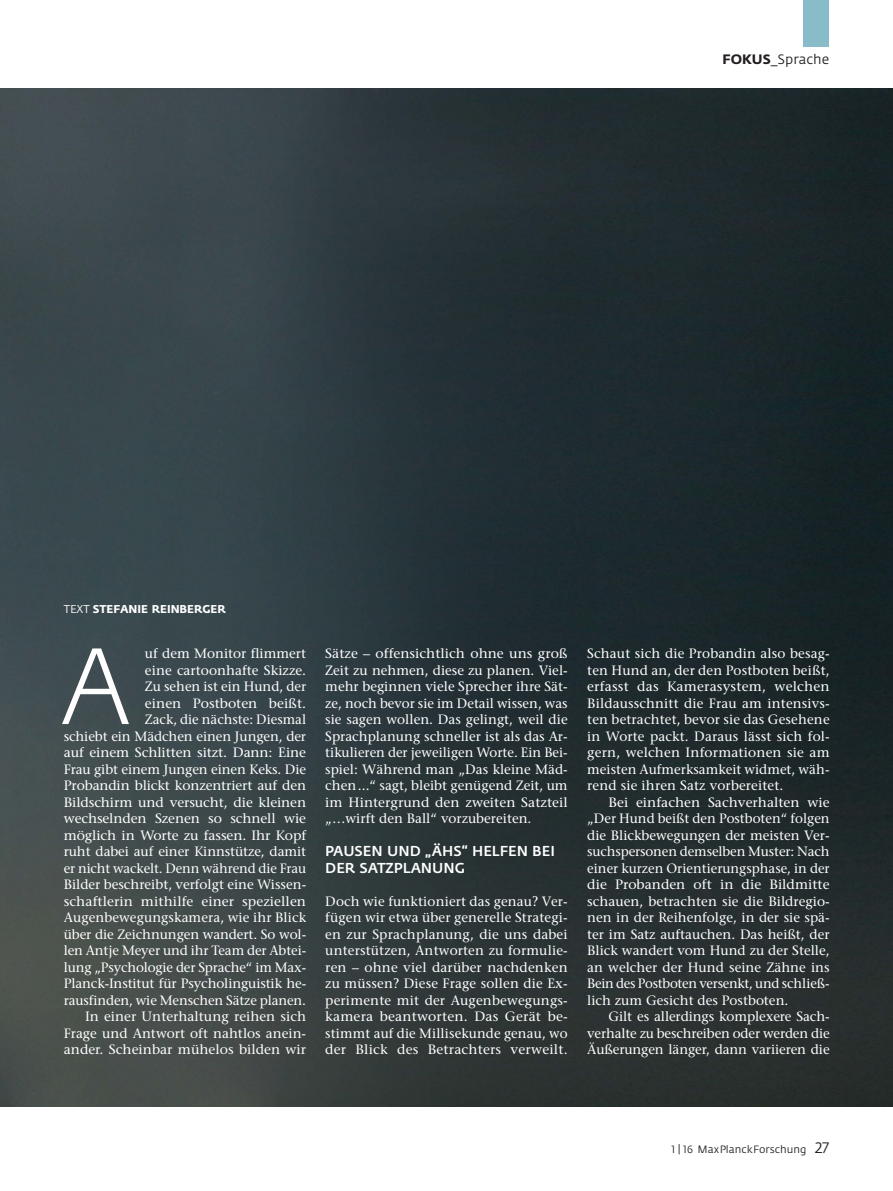
<style>
.page{position:relative;width:893px;height:1191px;background:#fff}
.page>*{position:absolute;margin:0;border:0;box-sizing:border-box;transform-origin:0 0}
.t1{font:300 106.8px "Fedra Sans";color:#fff}
.t2{font:500 14.25px/16.5px "Fedra Sans";color:#fff}
.t3{font:13.5px/16.5px "Stone Serif";color:#fff;text-align:justify}
.t4{font:13.5px "Stone Serif";letter-spacing:-.02em;color:#fff}
.t5{font:13.5px "Fedra Sans";color:#231f20}
.t6{font:700 11.25px "Fedra Sans";letter-spacing:-.005em;color:#fff}
.t7{font:10.5px "Fedra Sans";color:#231f20}
.s1{font-weight:700}
.s2{font-weight:400}
.s3{font-family:"Fedra Sans Book SC"}
.s4{font-family:"Fedra Sans Book SC";font-size:15px}
</style>
<div class="page">
<img style="left:0;top:88px;width:893px;height:1018px">
<div style="left:804px;top:0;width:25px;height:47px;background:#88bcc8"></div>
<p class="t5" style="left:722px;top:54px;width:108px"><span class="s1">FOKUS</span>_Sprache</p>
<p class="t6" style="left:64px;top:604px;width:164px"><span class="s2">TEXT</span> STEFANIE REINBERGER</p>
<p class="t1" style="left:61px;top:641px;width:71px">A</p>
<p class="t3" style="left:64px;top:646px;width:244px;text-align:right">uf dem Monitor flimmert<br>eine cartoonhafte Skizze.<br>Zu sehen ist ein Hund, der<br>einen Postboten beißt.<br>Zack, die nächste: Diesmal<br>schiebt ein Mädchen einen Jungen, der auf einem Schlitten sitzt. Dann: Eine Frau gibt einem Jungen einen Keks. Die Probandin blickt konzentriert auf den Bildschirm und versucht, die kleinen wechselnden Szenen so schnell wie möglich in Worte zu fassen. Ihr Kopf ruht dabei auf einer Kinnstütze, damit er nicht wackelt. Denn während die Frau Bilder beschreibt, verfolgt eine Wissen&shy;schaftlerin mithilfe einer speziellen Augenbewegungskamera, wie ihr Blick über die Zeichnungen wandert. So wol&shy;len Antje Meyer und ihr Team der Abtei&shy;lung „Psychologie der Sprache“ im Max-Planck-Institut für Psycholinguistik he&shy;rausfinden, wie Menschen Sätze planen.<br>In einer Unterhaltung reihen sich Frage und Antwort oft nahtlos anein&shy;ander. Scheinbar mühelos bilden wir</p>
<p class="t3" style="left:325px;top:646px;width:244px">Sätze – offensichtlich ohne uns groß Zeit zu nehmen, diese zu planen. Viel&shy;mehr beginnen viele Sprecher ihre Sät&shy;ze, noch bevor sie im Detail wissen, was sie sagen wollen. Das gelingt, weil die Sprachplanung schneller ist als das Ar&shy;tikulieren der jeweiligen Worte. Ein Bei&shy;spiel: Während man „Das kleine Mäd&shy;chen ...“ sagt, bleibt genügend Zeit, um im Hintergrund den zweiten Satzteil „…wirft den Ball“ vorzubereiten.</p>
<p class="t2" style="left:325px;top:844px;width:231px">PAUSEN UND „ÄHS“ HELFEN BEI<br>DER SATZPLANUNG</p>
<p class="t3" style="left:325px;top:894px;width:244px">Doch wie funktioniert das genau? Ver&shy;fügen wir etwa über generelle Strategi&shy;en zur Sprachplanung, die uns dabei unterstützen, Antworten zu formulie&shy;ren – ohne viel darüber nachdenken zu müssen? Diese Frage sollen die Ex&shy;perimente mit der Augenbewegungs&shy;kamera beantworten. Das Gerät be&shy;stimmt auf die Millisekunde genau, wo der Blick des Betrachters verweilt.</p>
<p class="t3" style="left:587px;top:646px;width:244px">Schaut sich die Probandin also besag-</p>
<p class="t3" style="left:587px;top:663px;width:244px">ten Hund an, der den Postboten beißt,</p>
<p class="t3" style="left:587px;top:679px;width:244px">erfasst das Kamerasystem, welchen</p>
<p class="t3" style="left:587px;top:696px;width:244px">Bildausschnitt die Frau am intensivs-</p>
<p class="t3" style="left:587px;top:712px;width:244px">ten betrachtet, bevor sie das Gesehene</p>
<p class="t3" style="left:587px;top:729px;width:244px">in Worte packt. Daraus lässt sich fol-</p>
<p class="t3" style="left:587px;top:745px;width:244px">gern, welchen Informationen sie am</p>
<p class="t3" style="left:587px;top:762px;width:244px">meisten Aufmerksamkeit widmet, wäh-</p>
<p class="t3" style="left:587px;top:778px;width:198px">rend sie ihren Satz vorbereitet.</p>
<p class="t3" style="left:608px;top:795px;width:223px">Bei einfachen Sachverhalten wie</p>
<p class="t3" style="left:587px;top:811px;width:244px">„Der Hund beißt den Postboten“ folgen</p>
<p class="t3" style="left:587px;top:828px;width:244px">die Blickbewegungen der meisten Ver-</p>
<p class="t3" style="left:587px;top:844px;width:244px">suchspersonen demselben Muster: Nach</p>
<p class="t3" style="left:587px;top:861px;width:244px">einer kurzen Orientierungsphase, in der</p>
<p class="t3" style="left:587px;top:877px;width:244px">die Probanden oft in die Bildmitte</p>
<p class="t3" style="left:587px;top:894px;width:244px">schauen, betrachten sie die Bildregio-</p>
<p class="t3" style="left:587px;top:910px;width:244px">nen in der Reihenfolge, in der sie spä-</p>
<p class="t3" style="left:587px;top:927px;width:244px">ter im Satz auftauchen. Das heißt, der</p>
<p class="t3" style="left:587px;top:943px;width:244px">Blick wandert vom Hund zu der Stelle,</p>
<p class="t3" style="left:587px;top:960px;width:244px">an welcher der Hund seine Zähne ins</p>
<p class="t4" style="left:587px;top:978px;width:244px">Bein des Postboten versenkt, und schließ-</p>
<p class="t3" style="left:587px;top:993px;width:203px">lich zum Gesicht des Postboten.</p>
<p class="t3" style="left:608px;top:1009px;width:223px">Gilt es allerdings komplexere Sach-</p>
<p class="t3" style="left:587px;top:1026px;width:244px">verhalte zu beschreiben oder werden die</p>
<p class="t3" style="left:587px;top:1042px;width:244px">Äußerungen länger, dann variieren die</p>
<p class="t7" style="left:671px;top:1145px;width:159px"><span class="s3">1 | 16</span> MaxPlanckForschung <span class="s4">27</span></p>
</div>
